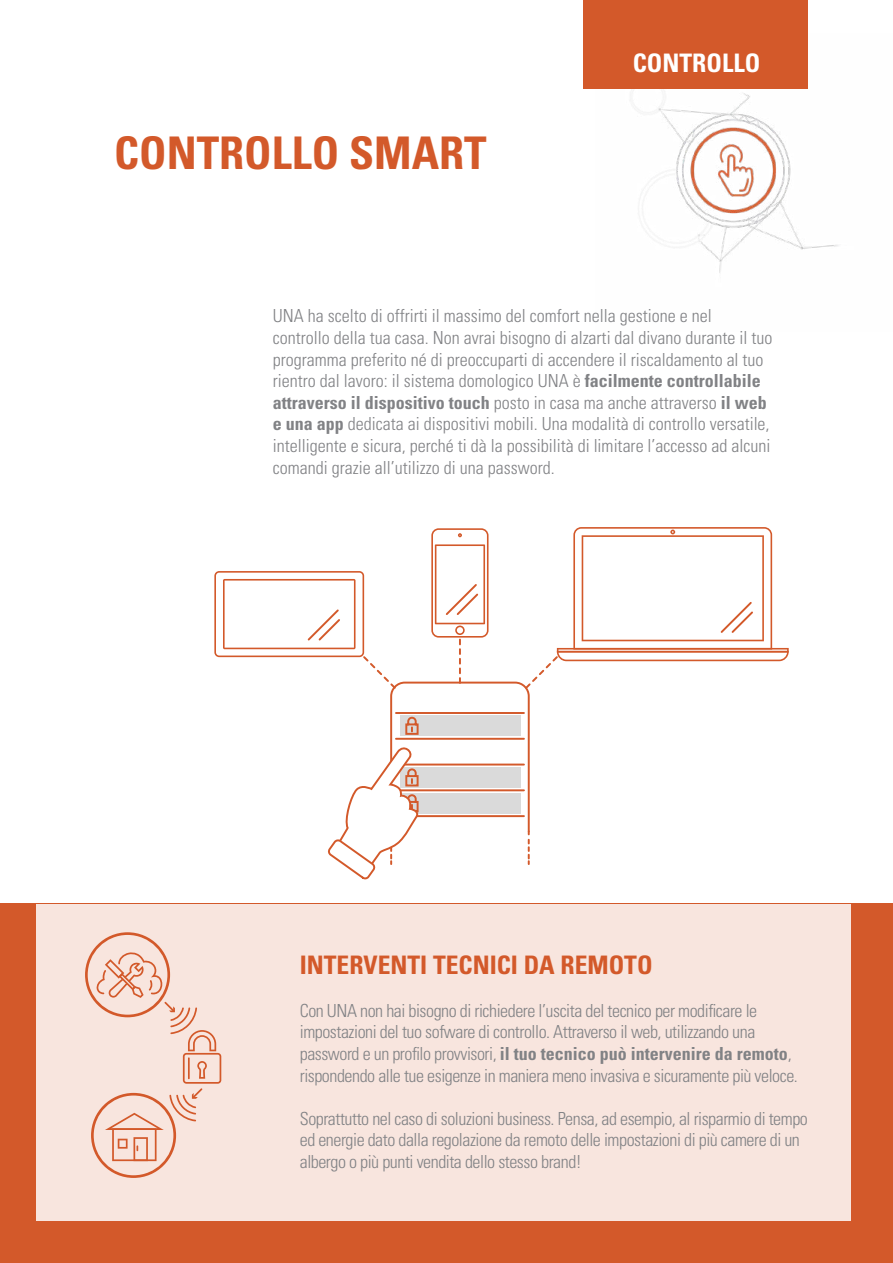
<style>
.page{position:relative;width:893px;height:1263px;background:#fff}
.page>*{position:absolute;margin:0;border:0;box-sizing:border-box;transform-origin:0 0}
.t1{font:700 condensed 45px "Univers LT Std";color:#d3592a}
.t2{font:700 condensed 25.5px "Univers LT Std";color:#d3592a}
.t3{font:700 condensed 25.5px "Univers LT Std";color:#fff}
.t4{font:300 condensed 18px/21.6px "Univers LT Std";color:#818285}
.t5{font:300 condensed 18px/21.6px "Univers LT Std";letter-spacing:-.025em;color:#818285}
.s1{font-weight:700}
</style>
<div class="page">
<img style="left:595px;top:88px;width:243px;height:185px">
<div style="left:583px;top:0;width:225px;height:88px;background:#d3592a"></div>
<div style="left:0;top:904px;width:893px;height:359px;background:#d3592a"></div>
<div style="left:36px;top:904px;width:814px;height:316px;background:#f8e5de"></div>
<svg style="left:85px;top:932px;width:136px;height:246px"></svg>
<svg style="left:214px;top:527px;width:575px;height:353px"></svg>
<h1 class="t1" style="left:114px;top:125px;width:374px">CONTROLLO SMART</h1>
<h2 class="t3" style="left:633px;top:48px;width:129px">CONTROLLO</h2>
<p class="t4" style="left:273px;top:305px;width:501px">UNA ha scelto di offrirti il massimo del comfort nella gestione e nel controllo della tua casa. Non avrai bisogno di alzarti dal divano durante il tuo programma preferito né di preoccuparti di accendere il riscaldamento al tuo rientro dal lavoro: il sistema domologico UNA è <span class="s1">facilmente controllabile attraverso il dispositivo touch</span> posto in casa ma anche attraverso <span class="s1">il web e una app</span> dedicata ai dispositivi mobili. Una modalità di controllo versatile, intelligente e sicura, perché ti dà la possibilità di limitare l’accesso ad alcuni comandi grazie all’utilizzo di una password.</p>
<h2 class="t2" style="left:300px;top:949px;width:354px">INTERVENTI TECNICI DA REMOTO</h2>
<p class="t5" style="left:300px;top:999px;width:500px">Con UNA non hai bisogno di richiedere l’uscita del tecnico per modificare le impostazioni del tuo sofware di controllo. Attraverso il web, utilizzando una password e un profilo provvisori, <span class="s1">il tuo tecnico può intervenire da remoto</span>, rispondendo alle tue esigenze in maniera meno invasiva e sicuramente più veloce.</p>
<p class="t5" style="left:300px;top:1107px;width:510px">Soprattutto nel caso di soluzioni business. Pensa, ad esempio, al risparmio di tempo ed energie dato dalla regolazione da remoto delle impostazioni di più camere di un albergo o più punti vendita dello stesso brand!</p>
</div>
